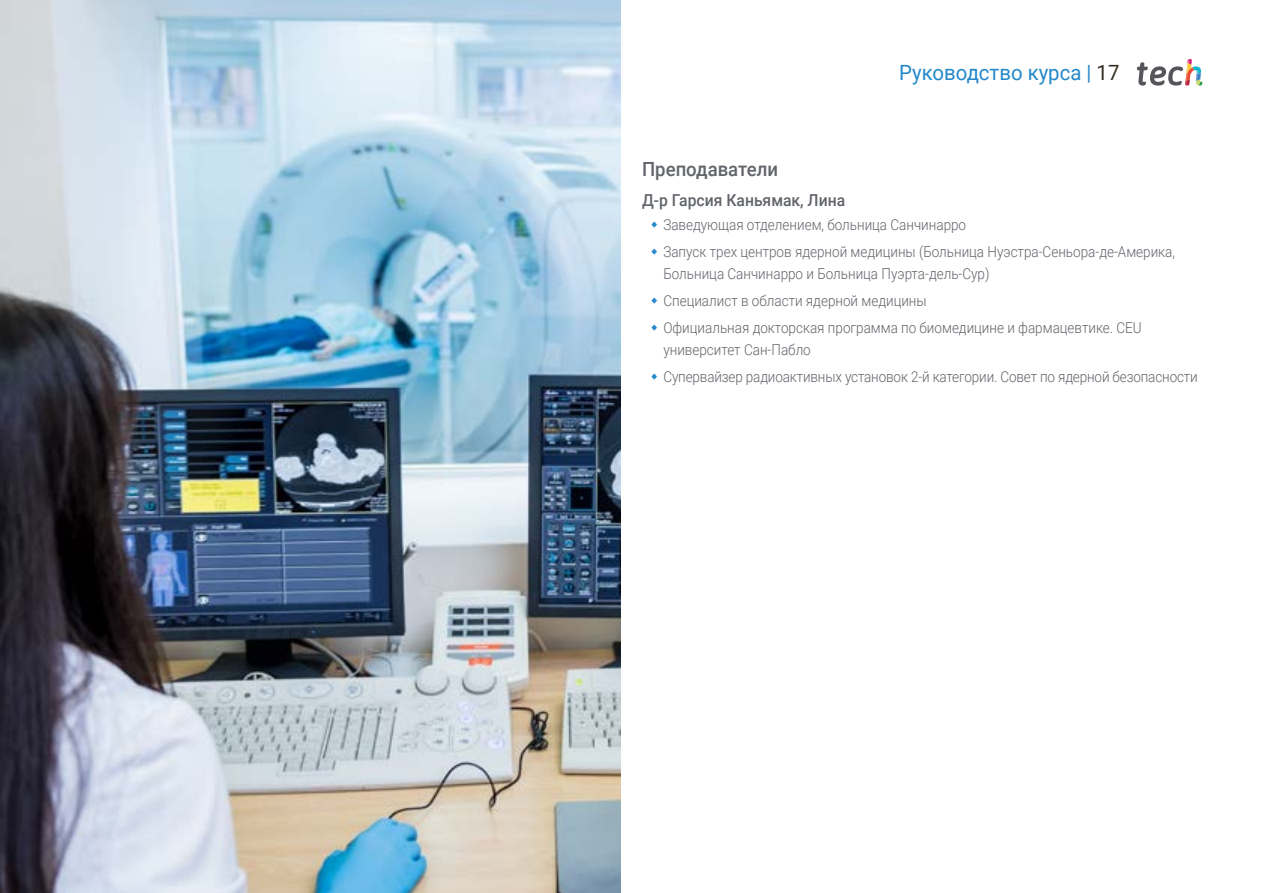
<style>
.page{position:relative;width:1263px;height:893px;background:#fff}
.page>*{position:absolute;margin:0;border:0;box-sizing:border-box;transform-origin:0 0}
.t1{font:21px "Roboto";color:#2488c9}
.t2{font:500 19.5px "Roboto";color:#61646a;scale:.95 1}
.t3{font:500 16.5px "Roboto";color:#61646a;scale:.95 1}
.t4{font:300 15px/26.7px "Roboto";color:#61646a;scale:.9 1}
.s1{color:#312e20}
</style>
<div class="page">
<img style="left:0;top:0;width:621px;height:893px">
<svg style="left:1137px;top:59px;width:65px;height:27px"></svg>
<h1 class="t1" style="left:899px;top:57px;width:222px">Руководство курса | <span class="s1">17</span></h1>
<h2 class="t2" style="left:642px;top:156px;width:144px">Преподаватели</h2>
<p class="t3" style="left:642px;top:188px;width:215px">Д-р Гарсия Каньямак, Лина</p>
<p class="t4" style="left:663px;top:211px;width:570px">Заведующая отделением, больница Санчинарро<br>Запуск трех центров ядерной медицины (Больница Нуэстра-Сеньора-де-Америка,</p>
<p class="t4" style="left:663px;top:260px;width:533px">Больница Санчинарро и Больница Пуэрта-дель-Сур)<br>Специалист в области ядерной медицины<br>Официальная докторская программа по биомедицине и фармацевтике. CEU</p>
<p class="t4" style="left:663px;top:336px;width:595px">университет Сан-Пабло<br>Супервайзер радиоактивных установок 2-й категории. Совет по ядерной безопасности</p>
</div>
